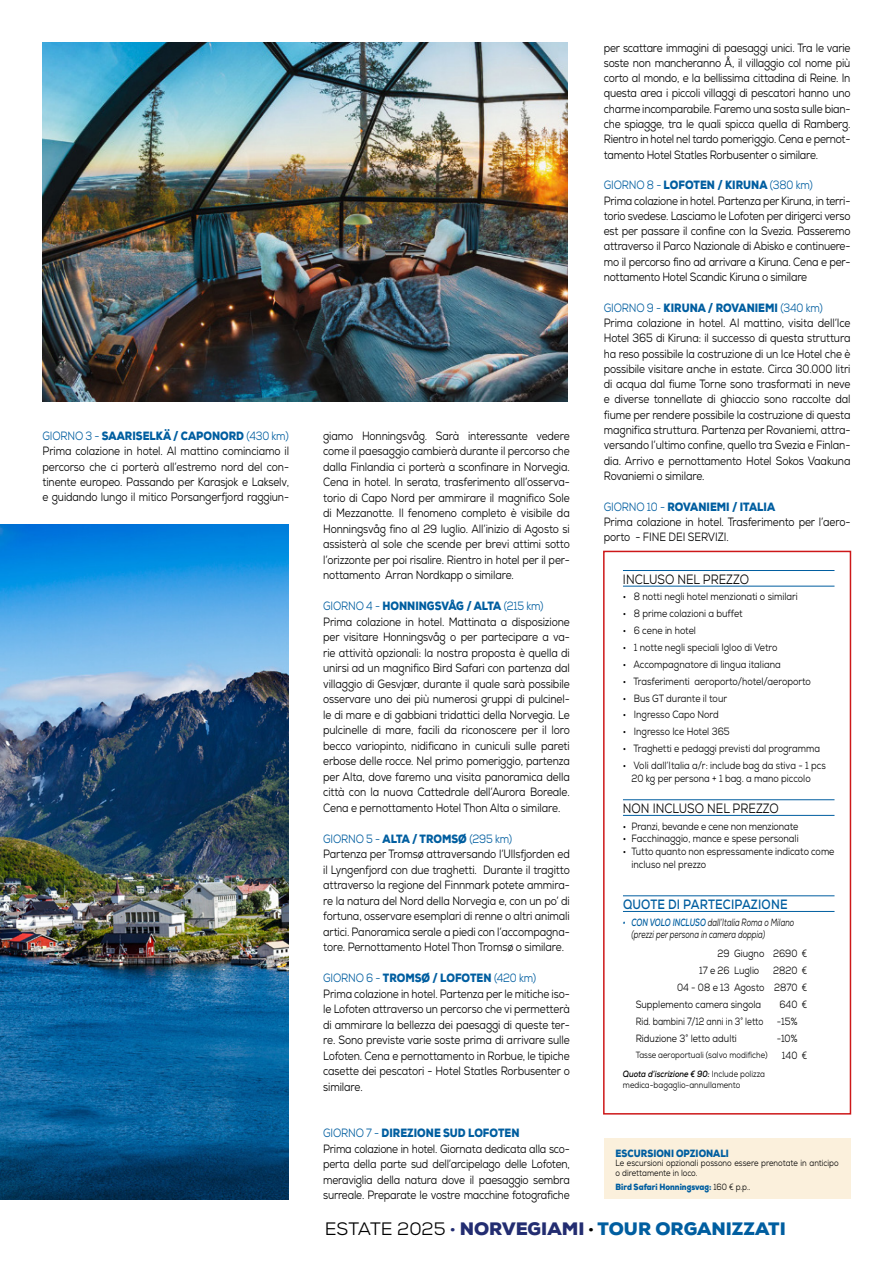
<style>
.page{position:relative;width:893px;height:1263px;background:#fff}
.page>*{position:absolute;margin:0;border:0;box-sizing:border-box;transform-origin:0 0}
.t1{font:900 18px "Nexa";color:#005ea0}
.t2{font:13.5px "Nexa";color:#000;scale:.85 1}
.t3{font:700 13.5px "Nexa";letter-spacing:.015em;color:#005ea0;scale:.85 1}
.t4{font:12px/15.5px "Nexa";letter-spacing:-.01em;color:#000;scale:.85 1}
.t5{font:10.5px/12.6px "Nexa";color:#000;scale:.85 1}
.t6{font:italic 10.5px/12.6px "Nexa";color:#000;scale:.7 1}
.t7{font:10.5px "Nexa";color:#000;scale:.79 1}
.t8{font:900 10.5px "Nexa";color:#005ea0;scale:.85 1}
.t9{font:9px/10.8px "Nexa";color:#000;scale:.85 1}
.t10{font:900 9px "Nexa";color:#005ea0;scale:.85 1}
.s1{color:#005ea0}
.s2{font-weight:900;color:#005ea0}
.s3{font-weight:700;color:#005ea0}
.s4{font-weight:700;font-style:italic}
.s5{font-weight:400;color:#000}
.s6{color:#232d71}
.s7{color:#000}
.s8{font-weight:400;font-size:15px;color:#fff}
</style>
<div class="page">
<img style="left:43px;top:43px;width:525px;height:358px">
<img style="left:0;top:524px;width:288px;height:675px">
<div style="left:603px;top:551px;width:248px;height:563px;border:2px solid #cd1719"></div>
<hr style="left:623px;top:570px;width:211px;height:1px;background:#005ea0">
<hr style="left:623px;top:586px;width:211px;height:1px;background:#005ea0">
<hr style="left:623px;top:799px;width:211px;height:1px;background:#005ea0">
<hr style="left:623px;top:815px;width:211px;height:1px;background:#005ea0">
<hr style="left:623px;top:895px;width:211px;height:1px;background:#005ea0">
<hr style="left:623px;top:911px;width:211px;height:1px;background:#005ea0">
<div style="left:605px;top:1138px;width:246px;height:61px;background:#fbf0dc"></div>
<p class="t4" style="left:43px;top:428px;width:292px;text-align:justify"><span class="s1">GIORNO 3 -</span> <span class="s2">SAARISELKÄ / CAPONORD</span> <span class="s1">(430 km)<br></span>Prima colazione in hotel. Al mattino cominciamo il percorso che ci porterà all’estremo nord del con&shy;tinente europeo. Passando per Karasjok e Lakselv, e guidando lungo il mitico Porsangerfjord raggiun-</p>
<p class="t4" style="left:323px;top:428px;width:292px;text-align:justify">giamo Honningsvåg. Sarà interessante vedere come il paesaggio cambierà durante il percorso che dalla Finlandia ci porterà a sconfinare in Norvegia.<br>Cena in hotel. In serata, trasferimento all’osserva&shy;torio di Capo Nord per ammirare il magnifico Sole di Mezzanotte. Il fenomeno completo è visibile da Honningsvåg fino al 29 luglio. All’inizio di Agosto si assisterà al sole che scende per brevi attimi sotto l’orizzonte per poi risalire. Rientro in hotel per il per&shy;nottamento Arran Nordkapp o similare.</p>
<p class="t4" style="left:323px;top:598px;width:292px"><span class="s1">GIORNO 4 -</span> <span class="s2">HONNINGSVÅG / ALTA</span> <span class="s1">(215 km)<br></span>Prima colazione in hotel. Mattinata a disposizione per visitare Honningsvåg o per partecipare a va&shy;rie attività opzionali: la nostra proposta è quella di unirsi ad un magnifico Bird Safari con partenza dal villaggio di Gesvjær, durante il quale sarà possibile osservare uno dei più numerosi gruppi di pulcinel&shy;le di mare e di gabbiani tridattici della Norvegia. Le pulcinelle di mare, facili da riconoscere per il loro becco variopinto, nidificano in cuniculi sulle pareti erbose delle rocce. Nel primo pomeriggio, partenza per Alta, dove faremo una visita panoramica della città con la nuova Cattedrale dell’Aurora Boreale.<br>Cena e pernottamento Hotel Thon Alta o similare.</p>
<p class="t4" style="left:323px;top:831px;width:292px"><span class="s1">GIORNO 5 -</span> <span class="s2">ALTA / TROMSØ</span> <span class="s1">(295 km)<br></span>Partenza per Tromsø attraversando l’Ullsfjorden ed il Lyngenfjord con due traghetti. Durante il tragitto attraverso la regione del Finnmark potete ammira&shy;re la natura del Nord della Norvegia e, con un po’ di fortuna, osservare esemplari di renne o altri animali artici. Panoramica serale a piedi con l’accompagna&shy;tore. Pernottamento Hotel Thon Tromsø o similare.</p>
<p class="t4" style="left:323px;top:970px;width:292px"><span class="s1">GIORNO 6 -</span> <span class="s2">TROMSØ / LOFOTEN</span> <span class="s1">(420 km)<br></span>Prima colazione in hotel. Partenza per le mitiche iso&shy;le Lofoten attraverso un percorso che vi permetterà di ammirare la bellezza dei paesaggi di queste ter&shy;re. Sono previste varie soste prima di arrivare sulle Lofoten. Cena e pernottamento in Rorbue, le tipiche casette dei pescatori - Hotel Statles Rorbusenter o similare.</p>
<p class="t4" style="left:323px;top:1125px;width:292px"><span class="s1">GIORNO 7 -</span> <span class="s2">DIREZIONE SUD LOFOTEN<br></span>Prima colazione in hotel. Giornata dedicata alla sco&shy;perta della parte sud dell’arcipelago delle Lofoten, meraviglia della natura dove il paesaggio sembra surreale. Preparate le vostre macchine fotografiche</p>
<p class="t4" style="left:604px;top:40px;width:292px;text-align:justify">per scattare immagini di paesaggi unici. Tra le varie soste non mancheranno Å, il villaggio col nome più corto al mondo, e la bellissima cittadina di Reine. In questa area i piccoli villaggi di pescatori hanno uno charme incomparabile. Faremo una sosta sulle bian&shy;che spiagge, tra le quali spicca quella di Ramberg.<br>Rientro in hotel nel tardo pomeriggio. Cena e pernot&shy;tamento Hotel Statles Rorbusenter o similare.</p>
<p class="t4" style="left:604px;top:177px;width:292px"><span class="s1">GIORNO 8 -</span> <span class="s2">LOFOTEN / KIRUNA</span> <span class="s1">(380 km)<br></span>Prima colazione in hotel. Partenza per Kiruna, in terri&shy;torio svedese. Lasciamo le Lofoten per dirigerci verso est per passare il confine con la Svezia. Passeremo attraverso il Parco Nazionale di Abisko e continuere&shy;mo il percorso fino ad arrivare a Kiruna. Cena e per&shy;nottamento Hotel Scandic Kiruna o similare</p>
<p class="t4" style="left:604px;top:300px;width:292px"><span class="s1">GIORNO 9 -</span> <span class="s2">KIRUNA / ROVANIEMI</span> <span class="s1">(340 km)<br></span>Prima colazione in hotel. Al mattino, visita dell’Ice Hotel 365 di Kiruna: il successo di questa struttura ha reso possibile la costruzione di un Ice Hotel che è possibile visitare anche in estate. Circa 30.000 litri di acqua dal fiume Torne sono trasformati in neve e diverse tonnellate di ghiaccio sono raccolte dal fiume per rendere possibile la costruzione di questa magnifica struttura. Partenza per Rovaniemi, attra&shy;versando l’ultimo confine, quello tra Svezia e Finlan&shy;dia. Arrivo e pernottamento Hotel Sokos Vaakuna Rovaniemi o similare.</p>
<p class="t4" style="left:604px;top:499px;width:292px"><span class="s1">GIORNO 10 -</span> <span class="s2">ROVANIEMI / ITALIA<br></span>Prima colazione in hotel. Trasferimento per l’aero&shy;porto - FINE DEI SERVIZI.</p>
<p class="t2" style="left:623px;top:570px;width:150px">INCLUSO NEL PREZZO</p>
<p class="t5" style="left:623px;top:591px;width:207px">• 8 notti negli hotel menzionati o similari</p>
<p class="t5" style="left:623px;top:607px;width:142px">• 8 prime colazioni a buffet</p>
<p class="t5" style="left:623px;top:624px;width:88px">• 6 cene in hotel</p>
<p class="t5" style="left:623px;top:641px;width:183px">• 1 notte negli speciali Igloo di Vetro</p>
<p class="t5" style="left:623px;top:658px;width:187px">• Accompagnatore di lingua italiana</p>
<p class="t5" style="left:623px;top:675px;width:223px">• Trasferimenti aeroporto/hotel/aeroporto</p>
<p class="t5" style="left:623px;top:692px;width:124px">• Bus GT durante il tour</p>
<p class="t5" style="left:623px;top:708px;width:114px">• Ingresso Capo Nord</p>
<p class="t5" style="left:623px;top:725px;width:127px">• Ingresso Ice Hotel 365</p>
<p class="t5" style="left:623px;top:742px;width:233px">• Traghetti e pedaggi previsti dal programma</p>
<p class="t5" style="left:631px;top:759px;width:230px;text-indent:-9px">• Voli dall’Italia a/r: include bag da stiva - 1 pcs<br>20 kg per persona + 1 bag. a mano piccolo</p>
<p class="t2" style="left:623px;top:800px;width:185px">NON INCLUSO NEL PREZZO</p>
<p class="t5" style="left:623px;top:820px;width:208px">• Pranzi, bevande e cene non menzionate</p>
<p class="t5" style="left:623px;top:832px;width:208px">• Facchinaggio, mance e spese personali</p>
<p class="t5" style="left:631px;top:845px;width:240px;text-indent:-9px">• Tutto quanto non espressamente indicato come incluso nel prezzo</p>
<p class="t3" style="left:623px;top:896px;width:195px">QUOTE DI PARTECIPAZIONE</p>
<p class="t6" style="left:631px;top:916px;width:234px;text-indent:-9px"><span class="s3">• CON VOLO INCLUSO</span> dall’Italia Roma o Milano (prezzi per persona in camera doppia)</p>
<p class="t5" style="left:699px;top:945px;width:129px;line-height:17px;text-indent:19px">29 Giugno 2690 €<br>17 e 26 Luglio</p>
<p class="t5" style="left:773px;top:964px;width:42px">2820 €</p>
<p class="t5" style="left:677px;top:981px;width:155px">04 - 08 e 13 Agosto 2870 €</p>
<p class="t5" style="left:636px;top:998px;width:149px">Supplemento camera singola</p>
<p class="t5" style="left:779px;top:998px;width:34px">640 €</p>
<p class="t7" style="left:636px;top:1014px;width:163px">Rid. bambini 7/12 anni in 3° letto</p>
<p class="t5" style="left:777px;top:1015px;width:26px">-15%</p>
<p class="t5" style="left:636px;top:1032px;width:121px">Riduzione 3° letto adulti</p>
<p class="t5" style="left:777px;top:1032px;width:26px">-10%</p>
<p class="t9" style="left:636px;top:1050px;width:157px">Tasse aeroportuali (salvo modifiche)</p>
<p class="t5" style="left:782px;top:1049px;width:31px">140 €</p>
<p class="t9" style="left:623px;top:1068px;width:169px"><span class="s4">Quota d’iscrizione € 90:</span> Include polizza medica-bagaglio-annullamento</p>
<p class="t8" style="left:616px;top:1146px;width:135px">ESCURSIONI OPZIONALI</p>
<p class="t9" style="left:616px;top:1158px;width:264px;line-height:9.8px">Le escursioni opzionali possono essere prenotate in anticipo o direttamente in loco.</p>
<p class="t10" style="left:616px;top:1181px;width:160px">Bird Safari Honningsvag: <span class="s5">160 € p.p..</span></p>
<h1 class="t1" style="left:325px;top:1217px;width:501px"><span class="s5">ESTATE 2025</span> <span class="s6">· NORVEGIAMI</span> <span class="s7">·</span> TOUR ORGANIZZATI <span class="s8">25</span></h1>
</div>
